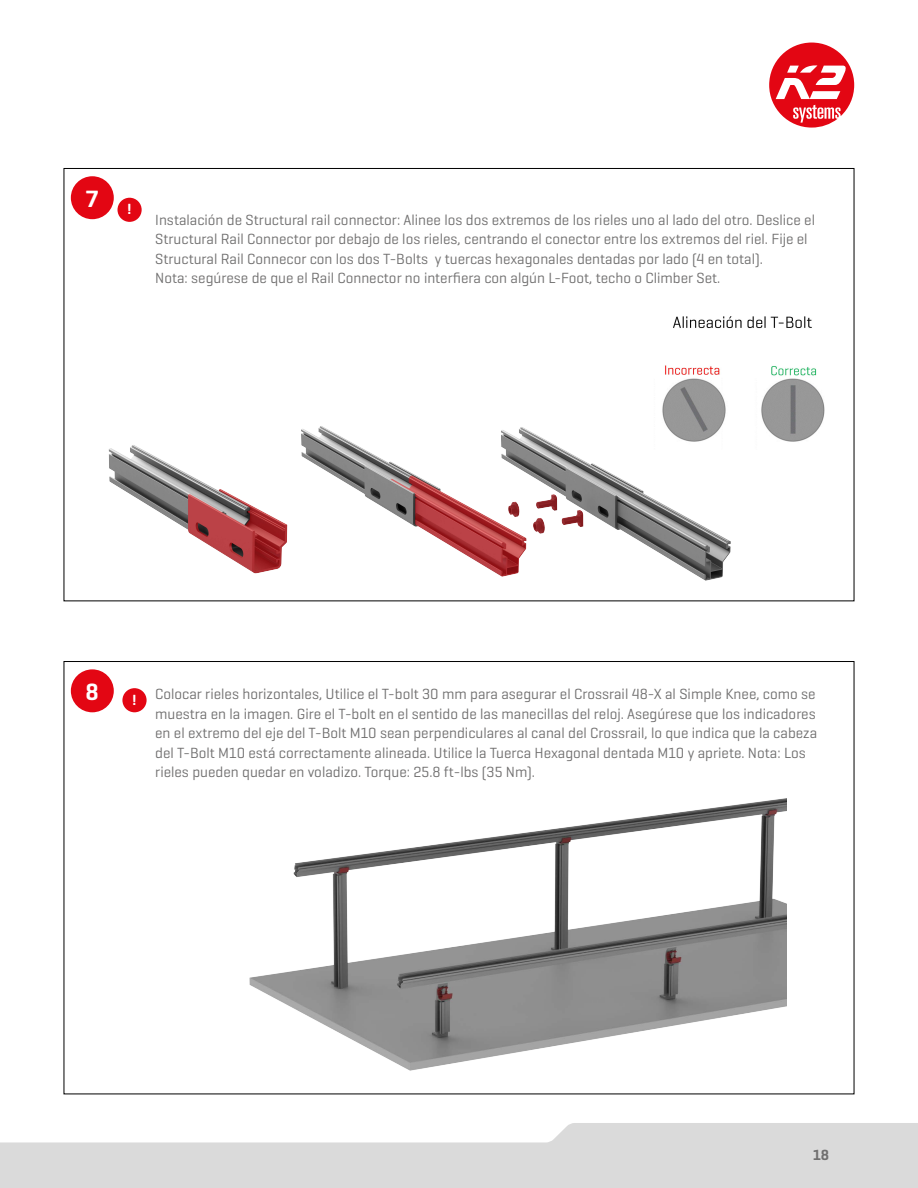
<style>
.page{position:relative;width:918px;height:1188px;background:#fff}
.page>*{position:absolute;margin:0;border:0;box-sizing:border-box;transform-origin:0 0}
.t1{font:600 24px "K2 Geogrotesque";color:#fff}
.t2{font:15px/19.5px "K2 Geogrotesque";color:#706f6f}
.t3{font:600 15px "K2 Geogrotesque";color:#706f6f}
.t4{font:600 15px "K2 Geogrotesque";color:#fff}
</style>
<div class="page">
<svg style="left:0;top:1123px;width:918px;height:65px;fill:#dadada"></svg>
<svg style="left:769px;top:43px;width:85px;height:85px"></svg>
<img style="left:161px;top:798px;width:625px;height:297px">
<div style="left:122px;top:688px;width:25px;height:24px;background:#e30613;border-radius:50%"></div>
<div style="left:71px;top:669px;width:43px;height:43px;background:#e30613;border-radius:50%"></div>
<img style="left:393px;top:463px;width:13px;height:58px">
<div style="left:118px;top:198px;width:24px;height:24px;background:#e30613;border-radius:50%"></div>
<img style="left:63px;top:394px;width:330px;height:208px">
<img style="left:406px;top:427px;width:408px;height:175px">
<div style="left:71px;top:176px;width:43px;height:43px;background:#e30613;border-radius:50%"></div>
<img style="left:650px;top:316px;width:175px;height:134px">
<h1 class="t1" style="left:86px;top:184px;width:14px">7</h1>
<p class="t4" style="left:128px;top:200px;width:5px">!</p>
<p class="t2" style="left:155px;top:210px;width:661px;line-height:19px">Instalación de Structural rail connector: Alinee los dos extremos de los rieles uno al lado del otro. Deslice el Structural Rail Connector por debajo de los rieles, centrando el conector entre los extremos del riel. Fije el Structural Rail Connecor con los dos T-Bolts y tuercas hexagonales dentadas por lado (4 en total).<br>Nota: segúrese de que el Rail Connector no interfiera con algún L-Foot, techo o Climber Set.</p>
<h1 class="t1" style="left:86px;top:677px;width:15px">8</h1>
<p class="t4" style="left:133px;top:690px;width:5px">!</p>
<p class="t2" style="left:155px;top:684px;width:664px">Colocar rieles horizontales, Utilice el T-bolt 30 mm para asegurar el Crossrail 48-X al Simple Knee, como se muestra en la imagen. Gire el T-bolt en el sentido de las manecillas del reloj. Asegúrese que los indicadores en el extremo del eje del T-Bolt M10 sean perpendiculares al canal del Crossrail, lo que indica que la cabeza del T-Bolt M10 está correctamente alineada. Utilice la Tuerca Hexagonal dentada M10 y apriete. Nota: Los rieles pueden quedar en voladizo. Torque: 25.8 ft-lbs (35 Nm).</p>
<p class="t3" style="left:813px;top:1146px;width:18px">18</p>
</div>
